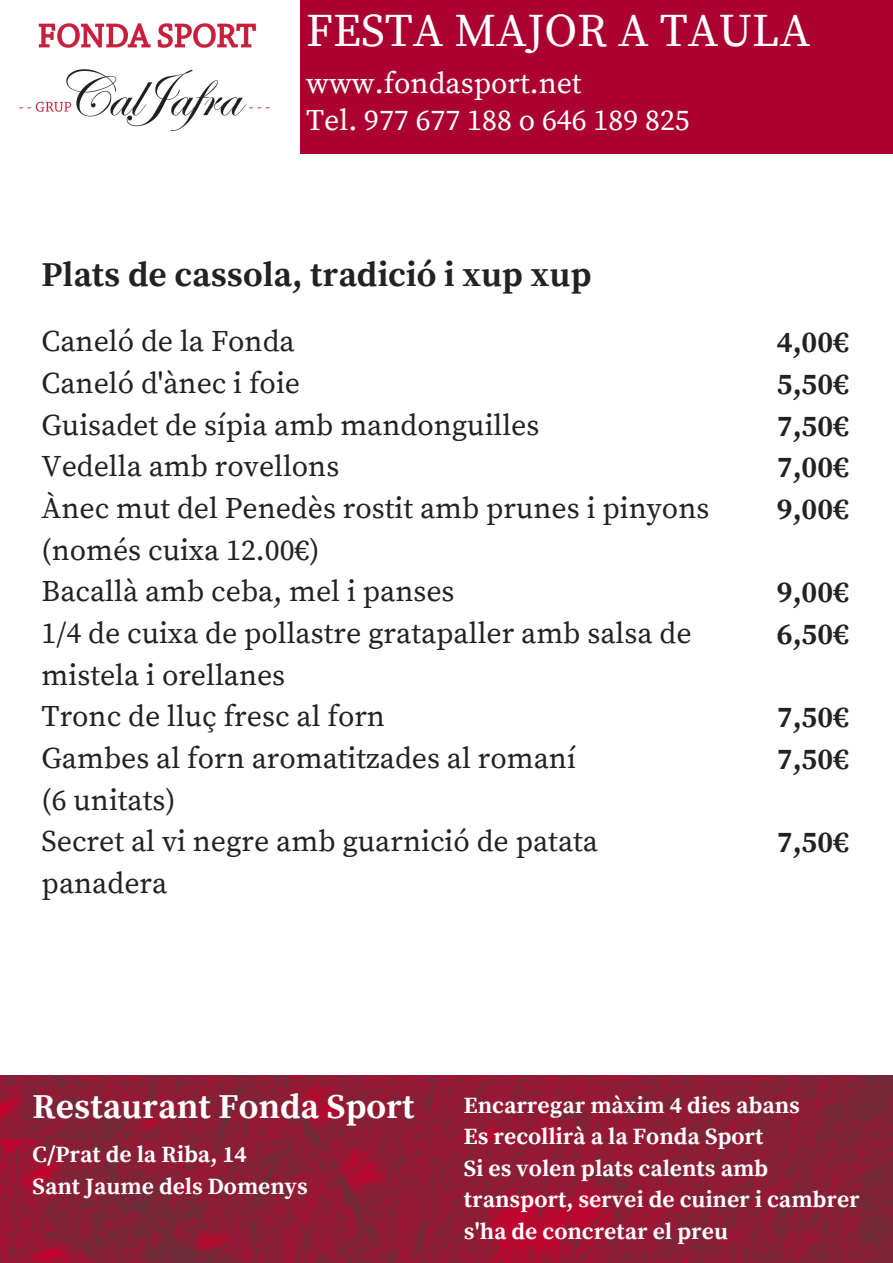
<style>
.page{position:relative;width:893px;height:1263px;background:#fff}
.page>*{position:absolute;margin:0;border:0;box-sizing:border-box;transform-origin:0 0}
.t1{font:46.35px "Source Serif Pro";color:#fff}
.t2{font:700 34.8px "Source Serif Pro";color:#222}
.t3{font:700 34.8px "Source Serif Pro";color:#fff}
.t4{font:29.85px/41.7px "Source Serif Pro";color:#222}
.t5{font:700 29.85px/41.7px "Source Serif Pro";color:#222}
.t6{font:29.85px/37.2px "Source Serif Pro";color:#fff}
.t7{font:700 23.25px/31.5px "Source Serif Pro";color:#fff}
</style>
<div class="page">
<img style="left:0;top:1075px;width:893px;height:64px">
<img style="left:0;top:1139px;width:893px;height:124px">
<div style="left:301px;top:0;width:592px;height:153px;background:#ac0032"></div>
<img style="left:19px;top:23px;width:251px;height:108px">
<h1 class="t1" style="left:306px;top:4px;width:506px">FESTA MAJOR A TAULA</h1>
<p class="t6" style="left:306px;top:66px;width:385px">www.fondasport.net<br>Tel. 977 677 188 o 646 189 825</p>
<p class="t2" style="left:42px;top:254px;width:551px">Plats de cassola, tradició i xup xup</p>
<p class="t4" style="left:42px;top:322px;width:669px">Caneló de la Fonda<br>Caneló d'ànec i foie<br>Guisadet de sípia amb mandonguilles<br>Vedella amb rovellons<br>Ànec mut del Penedès rostit amb prunes i pinyons (només cuixa 12.00€)<br>Bacallà amb ceba, mel i panses<br>1/4 de cuixa de pollastre gratapaller amb salsa de mistela i orellanes<br>Tronc de lluç fresc al forn<br>Gambes al forn aromatitzades al romaní<br>(6 unitats)<br>Secret al vi negre amb guarnició de patata panadera</p>
<p class="t5" style="left:777px;top:323px;width:73px;text-align:justify">4,00€ 5,50€ 7,50€ 7,00€ 9,00€</p>
<p class="t5" style="left:777px;top:573px;width:73px">9,00€<br>6,50€</p>
<p class="t5" style="left:777px;top:698px;width:73px">7,50€<br>7,50€</p>
<p class="t5" style="left:777px;top:823px;width:73px">7,50€</p>
<p class="t3" style="left:33px;top:1086px;width:383px">Restaurant Fonda Sport</p>
<p class="t7" style="left:33px;top:1139px;width:277px">C/Prat de la Riba, 14<br>Sant Jaume dels Domenys</p>
<p class="t7" style="left:464px;top:1090px;width:397px">Encarregar màxim 4 dies abans<br>Es recollirà a la Fonda Sport<br>Si es volen plats calents amb transport, servei de cuiner i cambrer s'ha de concretar el preu</p>
</div>
